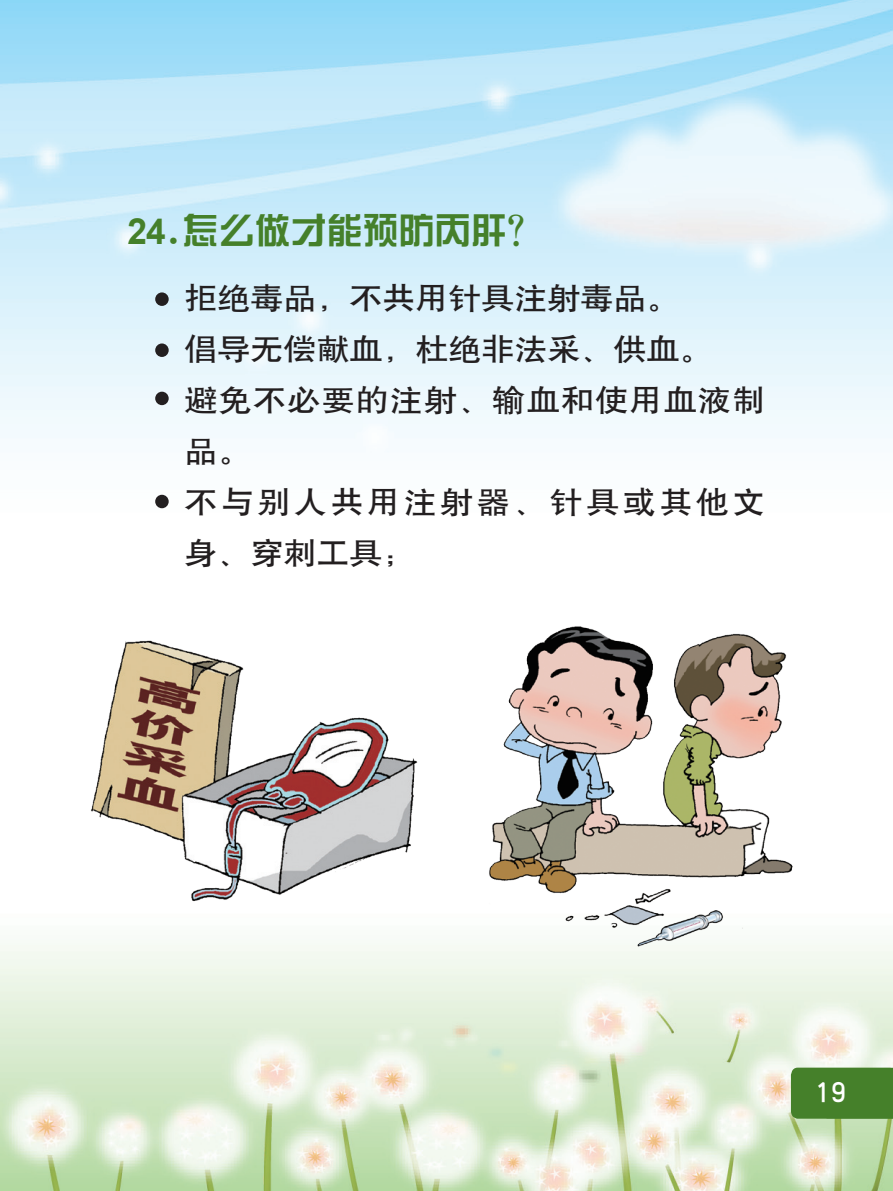
<style>
.page{position:relative;width:893px;height:1191px;background:#fff}
.page>*{position:absolute;margin:0;border:0;box-sizing:border-box;transform-origin:0 0}
.标题{font:36px "H Yk 1 gj";color:#45802a}
.正文{font:30px "H Yb 1 gj";color:#231f20;scale:1.1 1}
.正文-2{font:30px/51px "H Yb 1 gj";letter-spacing:.105em;color:#231f20;scale:1.1 1}
.正文-3{font:30px/51px "H Yb 1 gj";letter-spacing:.035em;color:#231f20;scale:1.1 1}
.t1{font:30px "H Yb 1 gj";color:#fff}
.s1{font-family:"Arial";font-weight:700}
</style>
<div class="page">
<img style="left:0;top:0;width:893px;height:1191px">
<div style="left:791px;top:1067px;width:102px;height:51px;background:#45802a"></div>
<div style="left:155px;top:292px;width:14px;height:14px;background:#231f20;border-radius:50%"></div>
<div style="left:155px;top:343px;width:14px;height:14px;background:#231f20;border-radius:50%"></div>
<div style="left:155px;top:392px;width:14px;height:13px;background:#231f20;border-radius:50%"></div>
<div style="left:155px;top:495px;width:14px;height:13px;background:#231f20;border-radius:50%"></div>
<img style="left:82px;top:633px;width:346px;height:274px">
<img style="left:476px;top:623px;width:331px;height:330px">
<p class="标题" style="left:128px;top:213px;width:417px"><span class="s1">24</span>.怎么做才能预防丙肝？</p>
<p class="正文" style="left:185px;top:283px;width:451px">拒绝毒品，不共用针具注射毒品。</p>
<p class="正文" style="left:185px;top:334px;width:481px">倡导无偿献血，杜绝非法采、供血。</p>
<p class="正文-3" style="left:185px;top:375px;width:529px">避免不必要的注射、输血和使用血液制品。</p>
<p class="正文-2" style="left:185px;top:477px;width:530px">不与别人共用注射器、针具或其他文身、穿刺工具；</p>
<p class="t1" style="left:816px;top:1079px;width:31px">19</p>
</div>
